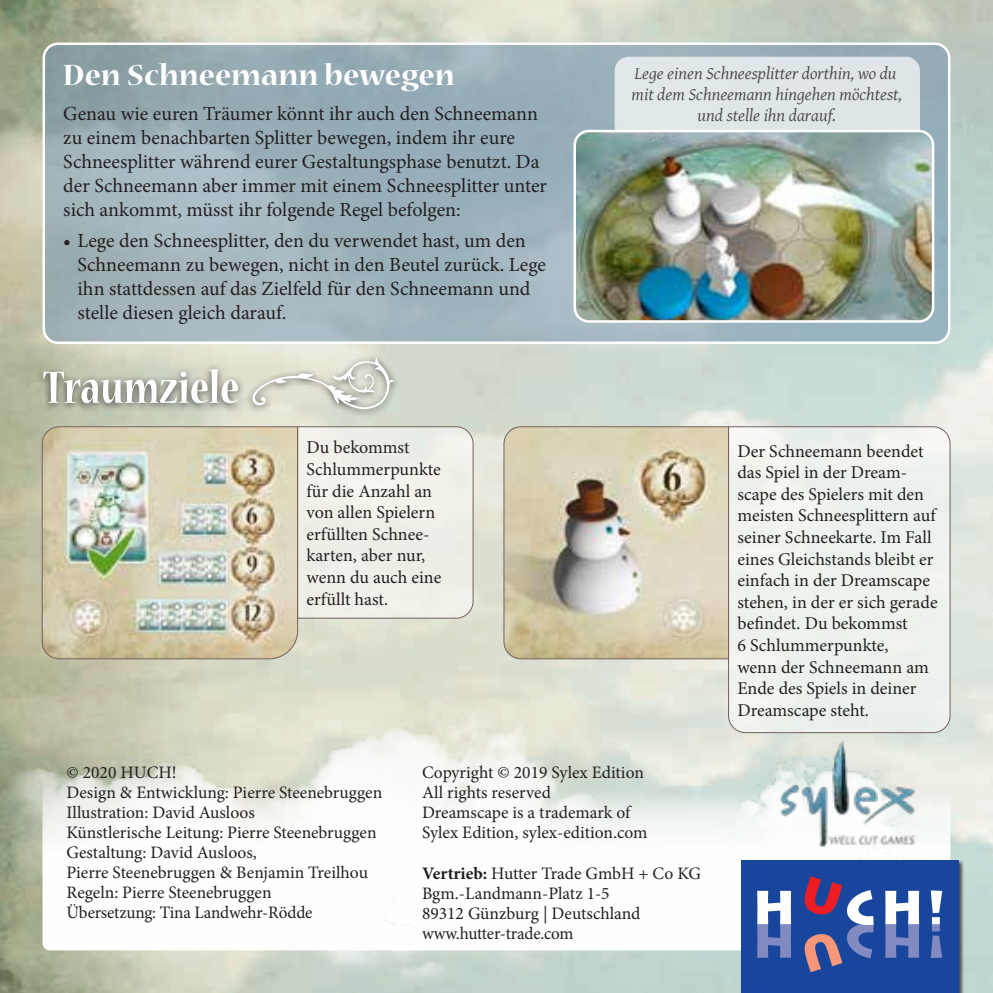
<style>
.page{position:relative;width:993px;height:993px;background:#fff}
.page>*{position:absolute;margin:0;border:0;box-sizing:border-box;transform-origin:0 0}
.t1{font:700 condensed 50px "Nueva Std";color:#fff}
.t2{font:700 32.5px "Nueva Std";color:#fff}
.t3{font:20px/24px "Minion Pro";color:#231f20}
.t4{font:18px/21.5px "Minion Pro";color:#231f20}
.t5{font:17.5px/20px "Minion Pro";color:#231f20}
.t6{font:italic 17.5px/21px "Gentium Basic";color:#494a4b;text-align:center}
.s1{font-weight:700}
</style>
<div class="page">
<img style="left:0;top:0;width:992px;height:992px">
<img style="left:657px;top:765px;width:83px;height:185px">
<img style="left:708px;top:740px;width:272px;height:192px">
<img style="left:229px;top:793px;width:432px;height:192px">
<img style="left:0;top:724px;width:514px;height:240px">
<img style="left:114px;top:675px;width:543px;height:232px">
<svg style="left:44px;top:44px;width:904px;height:298px;fill:#9ab0ba"></svg>
<div style="left:43px;top:43px;width:907px;height:301px;border:2px solid #fff;border-radius:14px"></div>
<div style="left:614px;top:57px;width:305px;height:155px;background:#dfe6e9;border-radius:14px"></div>
<img style="left:575px;top:131px;width:357px;height:190px">
<div style="left:573px;top:130px;width:361px;height:192px;border:2px solid #fff;border-radius:14px"></div>
<img style="left:41px;top:426px;width:257px;height:233px">
<div style="left:297px;top:426px;width:176px;height:192px;background:#efefe8"></div>
<svg style="left:503px;top:426px;width:224px;height:233px"></svg>
<div style="left:727px;top:426px;width:223px;height:307px;background:#eef2ed"></div>
<div style="left:36px;top:363px;width:209px;height:49px;background:#231f20;opacity:.75"></div>
<div style="left:244px;top:352px;width:157px;height:66px;background:#231f20;opacity:.75"></div>
<svg style="left:252px;top:358px;width:142px;height:51px"></svg>
<div style="left:740px;top:859px;width:223px;height:133px;background:#231f20;opacity:.75"></div>
<div style="left:741px;top:860px;width:217px;height:132px;background:#18469d"></div>
<svg style="left:757px;top:890px;width:33px;height:67px"></svg>
<svg style="left:804px;top:876px;width:69px;height:95px"></svg>
<svg style="left:885px;top:890px;width:33px;height:67px"></svg>
<svg style="left:930px;top:890px;width:11px;height:67px"></svg>
<img style="left:766px;top:737px;width:161px;height:111px">
<h2 class="t2" style="left:63px;top:60px;width:393px">Den Schneemann bewegen</h2>
<p class="t3" style="left:63px;top:102px;width:485px">Genau wie euren Träumer könnt ihr auch den Schneemann zu einem benachbarten Splitter bewegen, indem ihr eure Schneesplitter während eurer Gestaltungsphase benutzt. Da der Schneemann aber immer mit einem Schneesplitter unter sich ankommt, müsst ihr folgende Regel befolgen:</p>
<p class="t3" style="left:77px;top:229px;width:470px;text-indent:-14px">• Lege den Schneesplitter, den du verwendet hast, um den Schneemann zu bewegen, nicht in den Beutel zurück. Lege ihn stattdessen auf das Zielfeld für den Schneemann und stelle diesen gleich darauf.</p>
<h1 class="t1" style="left:43px;top:365px;width:198px">Traumziele</h1>
<p class="t6" style="left:631px;top:62px;width:272px">Lege einen Schneesplitter dorthin, wo du mit dem Schneemann hingehen möchtest, und stelle ihn darauf.</p>
<p class="t4" style="left:306px;top:437px;width:136px">Du bekommst<br>Schlummerpunkte für die Anzahl an von allen Spielern erfüllten Schnee&shy;karten, aber nur, wenn du auch eine erfüllt hast.</p>
<p class="t4" style="left:737px;top:440px;width:202px">Der Schneemann beendet das Spiel in der Dream&shy;scape des Spielers mit den meisten Schneesplittern auf seiner Schneekarte. Im Fall eines Gleichstands bleibt er einfach in der Dreamscape stehen, in der er sich gerade befindet. Du bekommst<br>6 Schlummerpunkte,<br>wenn der Schneemann am<br>Ende des Spiels in deiner<br>Dreamscape steht.</p>
<p class="t5" style="left:66px;top:762px;width:317px">© 2020 HUCH!<br>Design &amp; Entwicklung: Pierre Steenebruggen Illustration: David Ausloos<br>Künstlerische Leitung: Pierre Steenebruggen Gestaltung: David Ausloos,<br>Pierre Steenebruggen &amp; Benjamin Treilhou Regeln: Pierre Steenebruggen<br>Übersetzung: Tina Landwehr-Rödde</p>
<p class="t5" style="left:422px;top:762px;width:227px">Copyright © 2019 Sylex Edition<br>All rights reserved<br>Dreamscape is a trademark of<br>Sylex Edition, sylex-edition.com</p>
<p class="t5" style="left:422px;top:863px;width:280px"><span class="s1">Vertrieb:</span> Hutter Trade GmbH + Co KG<br>Bgm.-Landmann-Platz 1-5<br>89312 Günzburg | Deutschland www.hutter-trade.com</p>
</div>
